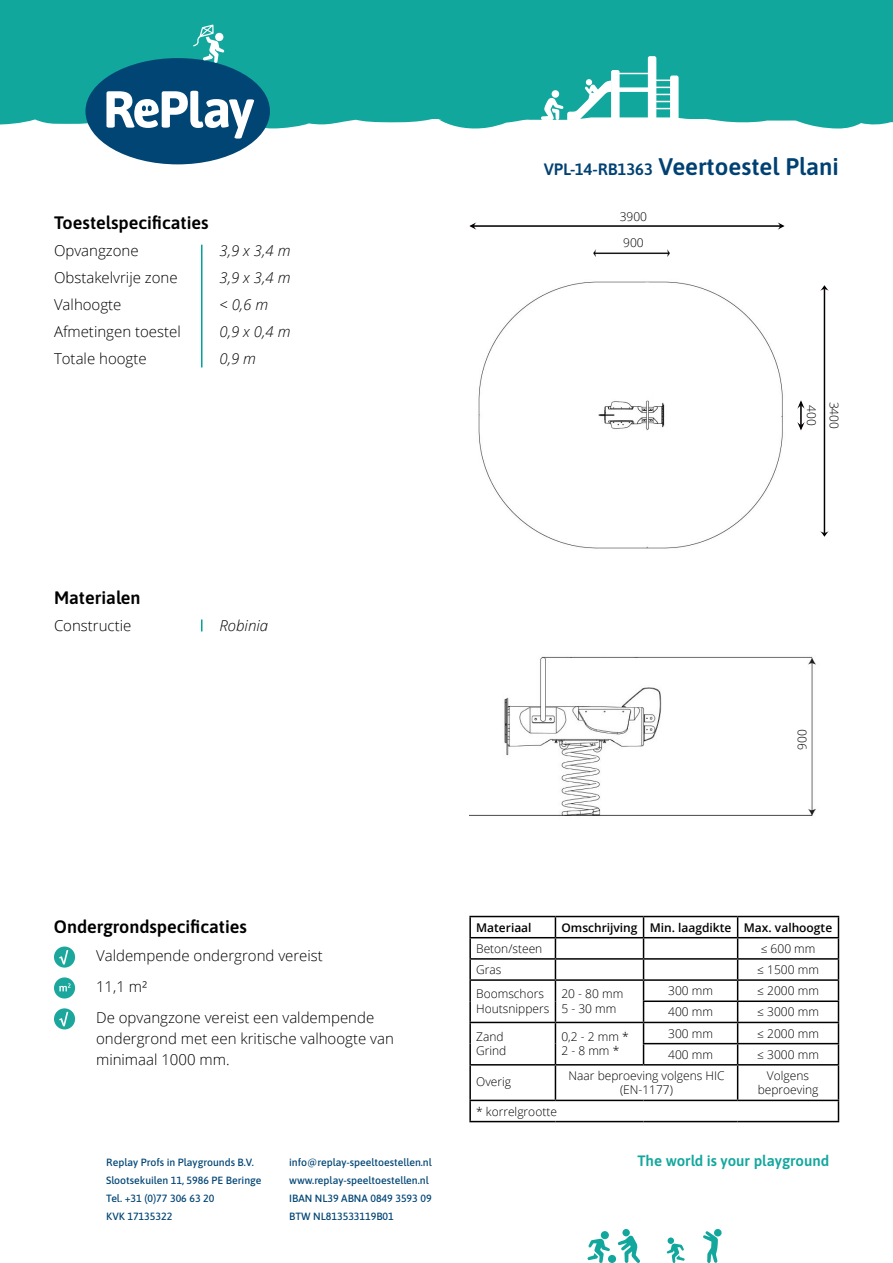
<style>
.page{position:relative;width:893px;height:1263px;background:#fff}
.page>*{position:absolute;margin:0;border:0;box-sizing:border-box;transform-origin:0 0}
.t1{font:600 24px "Asap";color:#004173}
.t2{font:600 18px "Asap";color:#000}
.t3{font:300 15px/27px "Open Sans";color:#000}
.t4{font:italic 300 15px "Open Sans";color:#000}
.t5{font:600 15px "Asap";color:#12a79d}
.t6{font:300 12px/14.4px "Open Sans";color:#000}
.t7{font:600 12px "Open Sans";color:#000}
.t8{font:500 10.5px/18px "Asap";color:#014575}
.s1{font-size:16.5px}
</style>
<div class="page">
<hr style="left:469px;top:916px;width:86px;height:1px;background:#000">
<hr style="left:469px;top:917px;width:2px;height:20px;background:#000">
<hr style="left:555px;top:916px;width:88px;height:1px;background:#000">
<hr style="left:644px;top:916px;width:94px;height:1px;background:#000">
<hr style="left:738px;top:916px;width:101px;height:1px;background:#000">
<hr style="left:469px;top:937px;width:86px;height:1px;background:#000">
<hr style="left:469px;top:938px;width:2px;height:20px;background:#000">
<hr style="left:555px;top:937px;width:88px;height:1px;background:#000">
<hr style="left:644px;top:937px;width:94px;height:1px;background:#000">
<hr style="left:738px;top:937px;width:101px;height:1px;background:#000">
<hr style="left:469px;top:958px;width:86px;height:2px;background:#000">
<svg style="left:469px;top:960px;width:2px;height:19px"></svg>
<hr style="left:555px;top:958px;width:88px;height:2px;background:#000">
<hr style="left:644px;top:958px;width:94px;height:2px;background:#000">
<hr style="left:738px;top:958px;width:101px;height:2px;background:#000">
<hr style="left:469px;top:979px;width:86px;height:2px;background:#000">
<hr style="left:469px;top:981px;width:2px;height:20px;background:#000">
<hr style="left:555px;top:979px;width:88px;height:2px;background:#000">
<hr style="left:644px;top:979px;width:94px;height:2px;background:#000">
<hr style="left:738px;top:979px;width:101px;height:2px;background:#000">
<hr style="left:469px;top:1001px;width:2px;height:21px;background:#000">
<hr style="left:643px;top:1000px;width:95px;height:2px;background:#000">
<hr style="left:738px;top:1000px;width:101px;height:2px;background:#000">
<hr style="left:469px;top:1022px;width:86px;height:1px;background:#000">
<hr style="left:469px;top:1023px;width:2px;height:21px;background:#000">
<hr style="left:555px;top:1022px;width:88px;height:1px;background:#000">
<hr style="left:644px;top:1022px;width:94px;height:1px;background:#000">
<hr style="left:738px;top:1022px;width:101px;height:1px;background:#000">
<hr style="left:469px;top:1044px;width:2px;height:20px;background:#000">
<svg style="left:555px;top:917px;width:1px;height:147px"></svg>
<hr style="left:643px;top:1043px;width:95px;height:1px;background:#000">
<svg style="left:643px;top:917px;width:1px;height:147px"></svg>
<hr style="left:738px;top:1043px;width:101px;height:1px;background:#000">
<svg style="left:737px;top:917px;width:1px;height:147px"></svg>
<svg style="left:838px;top:917px;width:1px;height:147px"></svg>
<hr style="left:469px;top:1064px;width:86px;height:1px;background:#000">
<hr style="left:469px;top:1065px;width:2px;height:35px;background:#000">
<hr style="left:555px;top:1064px;width:88px;height:1px;background:#000">
<hr style="left:555px;top:1065px;width:1px;height:35px;background:#000">
<hr style="left:644px;top:1064px;width:94px;height:1px;background:#000">
<hr style="left:738px;top:1064px;width:101px;height:1px;background:#000">
<hr style="left:737px;top:1065px;width:1px;height:35px;background:#000">
<hr style="left:838px;top:1065px;width:1px;height:35px;background:#000">
<hr style="left:469px;top:1100px;width:86px;height:1px;background:#000">
<hr style="left:469px;top:1101px;width:2px;height:20px;background:#000">
<hr style="left:555px;top:1100px;width:88px;height:1px;background:#000">
<hr style="left:644px;top:1100px;width:94px;height:1px;background:#000">
<hr style="left:738px;top:1100px;width:101px;height:1px;background:#000">
<svg style="left:838px;top:1101px;width:1px;height:20px"></svg>
<hr style="left:469px;top:1121px;width:86px;height:1px;background:#000">
<hr style="left:555px;top:1121px;width:88px;height:1px;background:#000">
<hr style="left:644px;top:1121px;width:94px;height:1px;background:#000">
<hr style="left:738px;top:1121px;width:101px;height:1px;background:#000">
<hr style="left:201px;top:245px;width:1px;height:122px;background:#00a199">
<div style="left:54px;top:946px;width:21px;height:21px;background:#1ca79d;border-radius:50%"></div>
<svg style="left:59px;top:950px;width:9px;height:14px"></svg>
<div style="left:54px;top:977px;width:21px;height:21px;background:#1ca79d;border-radius:50%"></div>
<svg style="left:59px;top:983px;width:12px;height:8px"></svg>
<div style="left:0;top:0;width:893px;height:129px;background:#12a79d"></div>
<svg style="left:703px;top:1229px;width:18px;height:34px"></svg>
<div style="left:608px;top:1255px;width:8px;height:8px;background:#12a79d;border-radius:50%"></div>
<div style="left:601px;top:1231px;width:8px;height:8px;background:#12a79d;border-radius:50%"></div>
<svg style="left:587px;top:1238px;width:23px;height:25px"></svg>
<div style="left:668px;top:1237px;width:6px;height:7px;background:#12a79d;border-radius:50%"></div>
<svg style="left:667px;top:1243px;width:18px;height:20px"></svg>
<svg style="left:618px;top:1235px;width:22px;height:28px"></svg>
<div style="left:622px;top:1229px;width:8px;height:7px;background:#12a79d;border-radius:50%"></div>
<svg style="left:85px;top:24px;width:185px;height:140px"></svg>
<hr style="left:615px;top:73px;width:35px;height:1px;background:#fff">
<div style="left:615px;top:87px;width:35px;height:5px;background:#fff"></div>
<svg style="left:648px;top:56px;width:31px;height:64px"></svg>
<svg style="left:541px;top:70px;width:79px;height:50px"></svg>
<div style="left:552px;top:90px;width:7px;height:8px;background:#fff;border-radius:50%"></div>
<img style="left:478px;top:281px;width:305px;height:268px">
<img style="left:469px;top:656px;width:347px;height:160px">
<img style="left:469px;top:222px;width:315px;height:8px">
<img style="left:593px;top:250px;width:76px;height:6px">
<img style="left:820px;top:285px;width:8px;height:252px">
<svg style="left:201px;top:619px;width:1px;height:12px"></svg>
<img style="left:797px;top:401px;width:8px;height:29px">
<div style="left:54px;top:1008px;width:21px;height:21px;background:#1ca79d;border-radius:50%"></div>
<svg style="left:59px;top:1012px;width:9px;height:14px"></svg>
<h2 class="t2" style="left:54px;top:210px;width:156px">Toestelspecificaties</h2>
<p class="t3" style="left:54px;top:237px;width:128px">Opvangzone<br>Obstakelvrije zone<br>Valhoogte<br>Afmetingen toestel<br>Totale hoogte</p>
<p class="t4" style="left:220px;top:240px;width:72px">3,9 x 3,4 m</p>
<p class="t4" style="left:220px;top:267px;width:72px">3,9 x 3,4 m</p>
<p class="t4" style="left:220px;top:294px;width:50px">&lt; 0,6 m</p>
<p class="t4" style="left:220px;top:321px;width:72px">0,9 x 0,4 m</p>
<p class="t4" style="left:220px;top:348px;width:38px">0,9 m</p>
<h2 class="t2" style="left:54px;top:585px;width:88px">Materialen</h2>
<p class="t3" style="left:54px;top:612px;width:79px">Constructie</p>
<p class="t4" style="left:220px;top:615px;width:50px">Robinia</p>
<h2 class="t2" style="left:54px;top:914px;width:195px">Ondergrondspecificaties</h2>
<p class="t3" style="left:96px;top:942px;width:228px">Valdempende ondergrond vereist</p>
<p class="t3" style="left:96px;top:973px;width:53px">11,1 m²</p>
<p class="t3" style="left:96px;top:1007px;width:299px;line-height:21px">De opvangzone vereist een valdempende ondergrond met een kritische valhoogte van minimaal 1000 mm.</p>
<p class="t1" style="left:544px;top:150px;width:297px"><span class="s1">VPL-14-RB1363</span> Veertoestel Plani</p>
<p class="t6" style="left:620px;top:209px;width:29px">3900</p>
<p class="t6" style="left:623px;top:235px;width:22px">900</p>
<p class="t6" style="left:819px;top:405px;width:22px;rotate:90deg">400</p>
<p class="t6" style="left:842px;top:401px;width:29px;rotate:90deg">3400</p>
<p class="t6" style="left:795px;top:750px;width:22px;rotate:-90deg">900</p>
<p class="t7" style="left:476px;top:919px;width:57px">Materiaal</p>
<p class="t7" style="left:561px;top:919px;width:272px">Omschrijving Min. laagdikte Max. valhoogte</p>
<p class="t6" style="left:476px;top:941px;width:68px">Beton/steen</p>
<p class="t6" style="left:761px;top:941px;width:56px">≤ 600 mm</p>
<p class="t6" style="left:476px;top:962px;width:27px">Gras</p>
<p class="t6" style="left:757px;top:962px;width:63px">≤ 1500 mm</p>
<p class="t6" style="left:476px;top:986px;width:75px">Boomschors<br>Houtsnippers</p>
<p class="t6" style="left:561px;top:986px;width:63px">20 - 80 mm<br>5 - 30 mm</p>
<p class="t6" style="left:668px;top:983px;width:46px">300 mm</p>
<p class="t6" style="left:757px;top:983px;width:63px">≤ 2000 mm</p>
<p class="t6" style="left:668px;top:1004px;width:46px">400 mm</p>
<p class="t6" style="left:757px;top:1004px;width:63px">≤ 3000 mm</p>
<p class="t6" style="left:476px;top:1029px;width:32px">Zand<br>Grind</p>
<p class="t6" style="left:561px;top:1029px;width:69px">0,2 - 2 mm *<br>2 - 8 mm *</p>
<p class="t6" style="left:668px;top:1026px;width:46px">300 mm</p>
<p class="t6" style="left:757px;top:1026px;width:63px">≤ 2000 mm</p>
<p class="t6" style="left:668px;top:1047px;width:46px">400 mm</p>
<p class="t6" style="left:757px;top:1047px;width:63px">≤ 3000 mm</p>
<p class="t6" style="left:476px;top:1074px;width:36px">Overig</p>
<p class="t6" style="left:568px;top:1068px;width:158px;text-align:center">Naar beproeving volgens HIC (EN-1177)</p>
<p class="t6" style="left:758px;top:1068px;width:62px;text-align:center">Volgens beproeving</p>
<p class="t6" style="left:476px;top:1104px;width:82px">* korrelgrootte</p>
<p class="t8" style="left:106px;top:1153px;width:157px">Replay Profs in Playgrounds B.V.<br>Slootsekuilen 11, 5986 PE Beringe<br>Tel. +31 (0)77 306 63 20<br>KVK 17135322</p>
<p class="t8" style="left:289px;top:1153px;width:144px">info@replay-speeltoestellen.nl www.replay-speeltoestellen.nl<br>IBAN NL39 ABNA 0849 3593 09<br>BTW NL813533119B01</p>
<p class="t5" style="left:638px;top:1151px;width:193px">The world is your playground</p>
</div>
